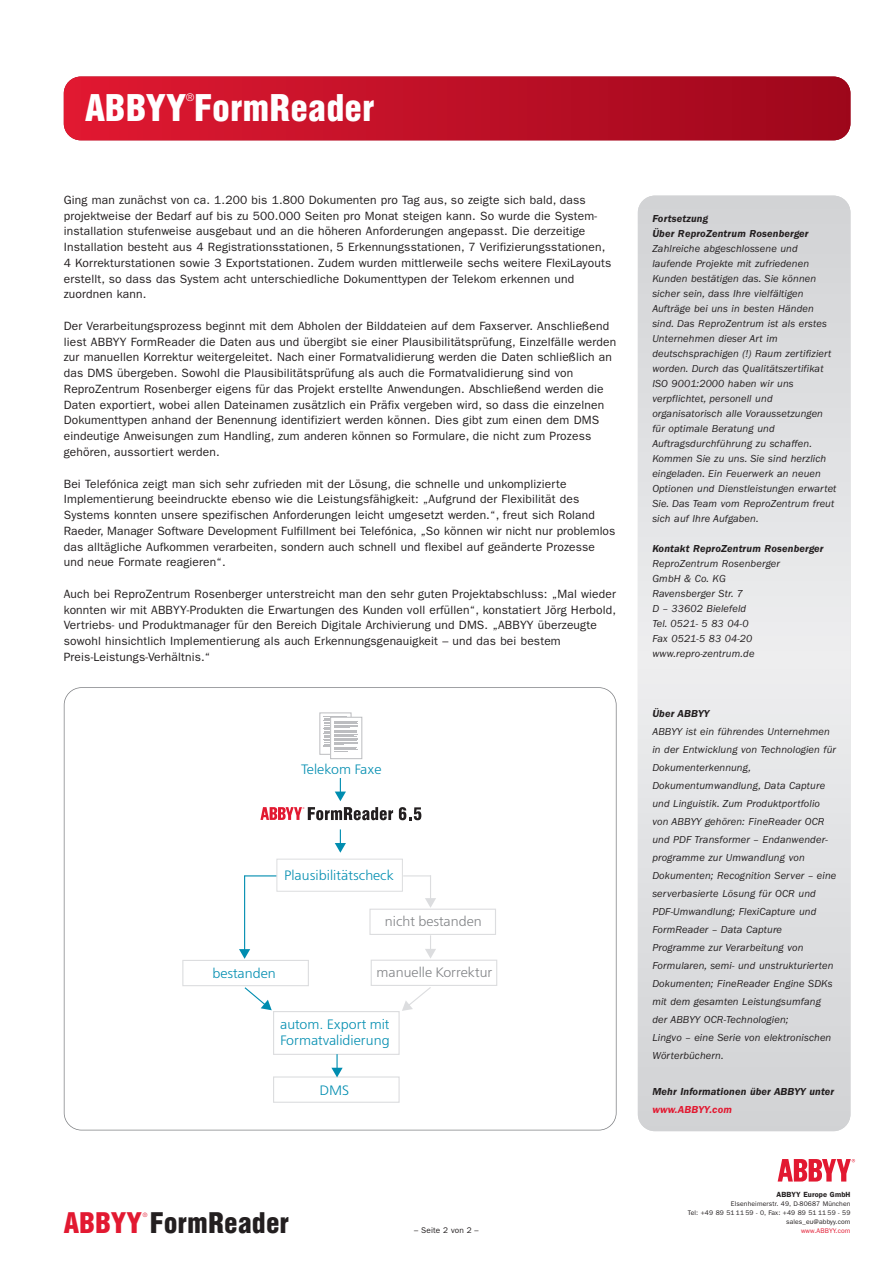
<style>
.page{position:relative;width:893px;height:1263px;background:#fff}
.page>*{position:absolute;margin:0;border:0;box-sizing:border-box;transform-origin:0 0}
.t1{font:900 37.5px "Helios Cond";color:#fff}
.t2{font:900 28.95px "Helios Cond";color:#231f20}
.t3{font:13.5px/16.4px "Free Set A";color:#008db0;scale:1.04 1}
.t4{font:13.5px "Free Set A";color:#808285;scale:1.04 1}
.t5{font:12px/15.8px "Franklin Gothic";letter-spacing:.01em;color:#231f20}
.t6{font:italic 10.5px/15px "Franklin Gothic";letter-spacing:.01em;color:#231f20}
.t7{font:italic 600 10.5px/15px "Franklin Gothic";letter-spacing:.01em;color:#231f20}
.t8{font:italic 600 10.5px "Franklin Gothic";letter-spacing:.01em;color:#e21931}
.t9{font:10.5px "Helios Cond";color:#fff}
.t10{font:8.25px "Franklin Gothic";letter-spacing:.01em;color:#231f20}
.t11{font:600 7.5px "Franklin Gothic";letter-spacing:.02em;color:#231f20}
.t12{font:6.75px/9px "Franklin Gothic";letter-spacing:.02em;color:#231f20;text-align:right}
.t13{font:6.75px "Franklin Gothic";letter-spacing:.02em;color:#e21931}
.t14{font:6px "Helios Cond";color:#e21931}
.s1{color:#e21931}
</style>
<div class="page">
<svg style="left:778px;top:1181px;width:69px;height:1px"></svg>
<svg style="left:778px;top:1159px;width:77px;height:22px"></svg>
<div style="left:64px;top:77px;width:786px;height:63px;background:linear-gradient(to right,#e01932,#9d071b);border-radius:17px"></div>
<div style="left:638px;top:196px;width:212px;height:935px;background:linear-gradient(to right,#dfe0e2,#dfe0e2);border-radius:17px"></div>
<hr style="left:244px;top:875px;width:33px;height:1px;background:#008db0">
<div style="left:320px;top:713px;width:31px;height:41px;border:1px solid #bcbdc0"></div>
<div style="left:331px;top:717px;width:31px;height:42px;background:#fff"></div>
<div style="left:330px;top:717px;width:32px;height:42px;border:1px solid #bcbdc0"></div>
<svg style="left:324px;top:716px;width:34px;height:36px"></svg>
<div style="left:276px;top:859px;width:127px;height:33px;border:1px solid #dcdddf"></div>
<div style="left:369px;top:909px;width:127px;height:26px;border:1px solid #dcdddf"></div>
<div style="left:371px;top:960px;width:126px;height:26px;border:1px solid #dcdddf"></div>
<div style="left:182px;top:960px;width:127px;height:26px;border:1px solid #dcdddf"></div>
<div style="left:273px;top:1076px;width:127px;height:27px;border:1px solid #dcdddf"></div>
<div style="left:273px;top:1011px;width:127px;height:44px;border:1px solid #dcdddf"></div>
<svg style="left:335px;top:778px;width:11px;height:23px"></svg>
<svg style="left:335px;top:829px;width:11px;height:24px"></svg>
<svg style="left:244px;top:987px;width:28px;height:23px"></svg>
<svg style="left:425px;top:935px;width:11px;height:23px"></svg>
<svg style="left:402px;top:987px;width:29px;height:24px"></svg>
<svg style="left:403px;top:875px;width:33px;height:33px"></svg>
<svg style="left:331px;top:1054px;width:12px;height:23px"></svg>
<hr style="left:244px;top:875px;width:1px;height:76px;background:#008db0">
<svg style="left:239px;top:949px;width:11px;height:10px"></svg>
<svg style="left:399px;top:807px;width:22px;height:13px"></svg>
<svg style="left:260px;top:807px;width:133px;height:13px"></svg>
<div style="left:64px;top:687px;width:553px;height:443px;border:2px solid #808285;border-radius:18px"></div>
<p class="t9" style="left:186px;top:94px;width:10px">®</p>
<h1 class="t1" style="left:85px;top:94px;width:291px">ABBYY FormReader</h1>
<p class="t5" style="left:64px;top:193px;width:549px">Ging man zunächst von ca. 1.200 bis 1.800 Dokumenten pro Tag aus, so zeigte sich bald, dass projektweise der Bedarf auf bis zu 500.000 Seiten pro Monat steigen kann. So wurde die System&shy;installation stufenweise ausgebaut und an die höheren Anforderungen angepasst. Die derzeitige Installation besteht aus 4 Registrationsstationen, 5 Erkennungsstationen, 7 Verifizierungsstationen, 4 Korrekturstationen sowie 3 Exportstationen. Zudem wurden mittlerweile sechs weitere FlexiLayouts erstellt, so dass das System acht unterschiedliche Dokumenttypen der Telekom erkennen und zuordnen kann.</p>
<p class="t5" style="left:64px;top:319px;width:554px">Der Verarbeitungsprozess beginnt mit dem Abholen der Bilddateien auf dem Faxserver. Anschließend liest ABBYY FormReader die Daten aus und übergibt sie einer Plausibilitätsprüfung, Einzelfälle werden zur manuellen Korrektur weitergeleitet. Nach einer Formatvalidierung werden die Daten schließlich an das DMS übergeben. Sowohl die Plausibilitätsprüfung als auch die Formatvalidierung sind von ReproZentrum Rosenberger eigens für das Projekt erstellte Anwendungen. Abschließend werden die Daten exportiert, wobei allen Dateinamen zusätzlich ein Präfix vergeben wird, so dass die einzelnen Dokumenttypen anhand der Benennung identifiziert werden können. Dies gibt zum einen dem DMS eindeutige Anweisungen zum Handling, zum anderen können so Formulare, die nicht zum Prozess gehören, aussortiert werden.</p>
<p class="t5" style="left:64px;top:476px;width:553px">Bei Telefónica zeigt man sich sehr zufrieden mit der Lösung, die schnelle und unkomplizierte Implementierung beeindruckte ebenso wie die Leistungsfähigkeit: „Aufgrund der Flexibilität des Systems konnten unsere spezifischen Anforderungen leicht umgesetzt werden.“, freut sich Roland Raeder, Manager Software Development Fulfillment bei Telefónica, „So können wir nicht nur problemlos das alltägliche Aufkommen verarbeiten, sondern auch schnell und flexibel auf geänderte Prozesse und neue Formate reagieren“.</p>
<p class="t5" style="left:64px;top:587px;width:554px">Auch bei ReproZentrum Rosenberger unterstreicht man den sehr guten Projektabschluss: „Mal wieder konnten wir mit ABBYY-Produkten die Erwartungen des Kunden voll erfüllen“, konstatiert Jörg Herbold, Vertriebs- und Produktmanager für den Bereich Digitale Archivierung und DMS. „ABBYY überzeugte sowohl hinsichtlich Implementierung als auch Erkennungsgenauigkeit – und das bei bestem Preis-Leistungs-Verhältnis.“</p>
<p class="t3" style="left:301px;top:761px;width:79px">Telekom Faxe</p>
<p class="t3" style="left:284px;top:867px;width:107px">Plausibilitätscheck</p>
<p class="t3" style="left:212px;top:965px;width:63px">bestanden</p>
<p class="t4" style="left:385px;top:914px;width:95px">nicht bestanden</p>
<p class="t4" style="left:377px;top:964px;width:113px">manuelle Korrektur</p>
<p class="t3" style="left:280px;top:1016px;width:107px">autom. Export mit<br>Formatvalidierung</p>
<p class="t3" style="left:319px;top:1082px;width:30px">DMS</p>
<p class="t14" style="left:143px;top:1212px;width:6px">®</p>
<h2 class="t2" style="left:64px;top:1212px;width:227px"><span class="s1">ABBYY</span> FormReader</h2>
<p class="t10" style="left:414px;top:1228px;width:66px">– Seite 2 von 2 –</p>
<p class="t7" style="left:652px;top:212px;width:158px">Fortsetzung<br>Über ReproZentrum Rosenberger</p>
<p class="t6" style="left:652px;top:242px;width:186px">Zahlreiche abgeschlossene und laufende Projekte mit zufriedenen Kunden bestätigen das. Sie können sicher sein, dass Ihre vielfältigen Aufträge bei uns in besten Händen sind. Das ReproZentrum ist als erstes Unternehmen dieser Art im deutschsprachigen (!) Raum zertifiziert worden. Durch das Qualitätszertifikat ISO 9001:2000 haben wir uns verpflichtet, personell und organisatorisch alle Voraussetzungen für optimale Beratung und Auftragsdurchführung zu schaffen.<br>Kommen Sie zu uns. Sie sind herzlich eingeladen. Ein Feuerwerk an neuen Optionen und Dienstleistungen erwartet Sie. Das Team vom ReproZentrum freut sich auf Ihre Aufgaben.</p>
<p class="t7" style="left:652px;top:542px;width:173px">Kontakt ReproZentrum Rosenberger</p>
<p class="t6" style="left:652px;top:557px;width:129px">ReproZentrum Rosenberger<br>GmbH &amp; Co. KG<br>Ravensberger Str. 7<br>D – 33602 Bielefeld<br>Tel. 0521- 5 83 04-0<br>Fax 0521-5 83 04-20 www.repro-zentrum.de</p>
<p class="t7" style="left:652px;top:707px;width:58px">Über ABBYY</p>
<p class="t6" style="left:652px;top:724px;width:186px;line-height:18px">ABBYY ist ein führendes Unternehmen in der Entwicklung von Technologien für Dokumenterkennung, Dokumentumwandlung, Data Capture und Linguistik. Zum Produktportfolio von ABBYY gehören: FineReader OCR und PDF Transformer – Endanwender&shy;programme zur Umwandlung von Dokumenten; Recognition Server – eine serverbasierte Lösung für OCR und PDF-Umwandlung; FlexiCapture und FormReader – Data Capture Programme zur Verarbeitung von Formularen, semi- und unstrukturierten Dokumenten; FineReader Engine SDKs mit dem gesamten Leistungsumfang der ABBYY OCR-Technologien;<br>Lingvo – eine Serie von elektronischen Wörterbüchern.</p>
<p class="t7" style="left:652px;top:1085px;width:183px">Mehr Informationen über ABBYY unter</p>
<p class="t8" style="left:652px;top:1106px;width:81px">www.ABBYY.com</p>
<p class="t11" style="left:776px;top:1192px;width:76px">ABBYY Europe GmbH</p>
<p class="t12" style="left:688px;top:1200px;width:164px">Elsenheimerstr. 49, D-80687 München<br>Tel: +49 89 51 11 59 - 0, Fax: +49 89 51 11 59 - 59 sales_eu@abbyy.com</p>
<p class="t13" style="left:801px;top:1228px;width:51px">www.ABBYY.com</p>
</div>
